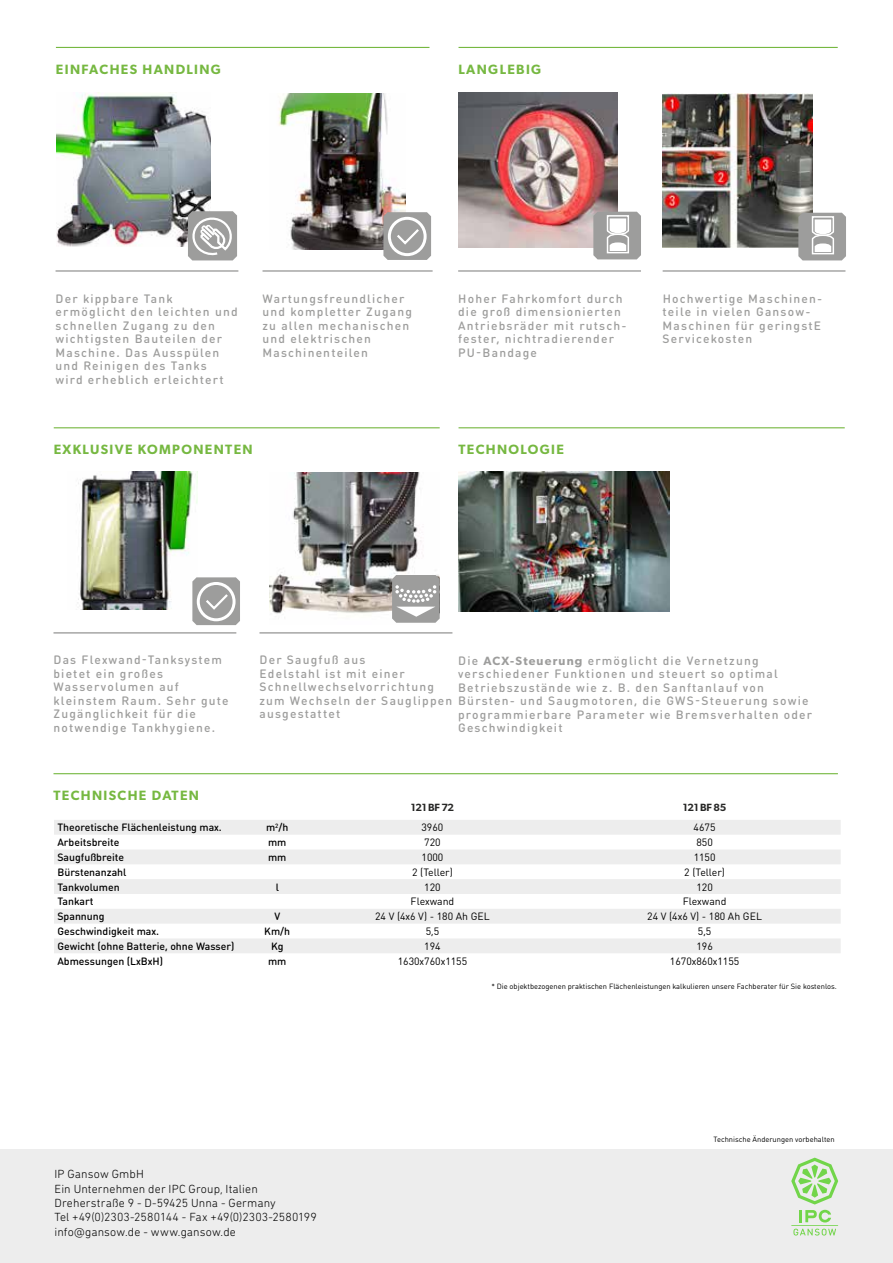
<style>
.page{position:relative;width:893px;height:1263px;background:#fff}
.page>*{position:absolute;margin:0;border:0;box-sizing:border-box;transform-origin:0 0}
.t1{font:600 13.5px "Gibson";letter-spacing:.1em;color:#76b841}
.t2{font:500 12px/13.5px "DIN Round Pro";letter-spacing:.1em;color:#9d9d9c}
.t3{font:300 12px/14.4px "DIN Next Rounded LT Pro";letter-spacing:.01em;color:#000}
.t4{font:500 10.5px "DIN Round Pro";color:#000}
.t5{font:10.5px "DIN Round Pro";color:#000}
.t6{font:600 10.5px "Gibson";letter-spacing:-.025em;color:#282827}
.t7{font:7.5px "DIN Round Pro";color:#000}
.s1{font-family:"Gibson";font-weight:600}
</style>
<div class="page">
<img style="left:278px;top:94px;width:127px;height:156px">
<div style="left:0;top:1149px;width:893px;height:114px;background:#ededed"></div>
<svg style="left:54px;top:820px;width:787px;height:133px;fill:#ededed"></svg>
<hr style="left:53px;top:773px;width:785px;height:1px;background:#76b841">
<hr style="left:458px;top:427px;width:387px;height:1px;background:#76b841">
<svg style="left:799px;top:1210px;width:32px;height:12px"></svg>
<svg style="left:791px;top:1158px;width:47px;height:46px"></svg>
<svg style="left:793px;top:1228px;width:43px;height:7px"></svg>
<hr style="left:791px;top:1225px;width:47px;height:1px;background:#72d54a">
<hr style="left:458px;top:270px;width:183px;height:2px;background:#9d9d9c">
<hr style="left:53px;top:632px;width:183px;height:1px;background:#9d9d9c">
<hr style="left:663px;top:270px;width:182px;height:2px;background:#9d9d9c">
<hr style="left:56px;top:47px;width:373px;height:1px;background:#76b841">
<hr style="left:458px;top:47px;width:380px;height:1px;background:#76b841">
<img style="left:56px;top:93px;width:154px;height:154px">
<hr style="left:56px;top:270px;width:182px;height:2px;background:#9d9d9c">
<svg style="left:188px;top:211px;width:49px;height:49px"></svg>
<svg style="left:383px;top:212px;width:48px;height:48px"></svg>
<hr style="left:263px;top:270px;width:170px;height:2px;background:#9d9d9c">
<img style="left:459px;top:471px;width:210px;height:140px">
<hr style="left:54px;top:427px;width:386px;height:1px;background:#76b841">
<img style="left:270px;top:473px;width:168px;height:141px">
<svg style="left:392px;top:575px;width:48px;height:48px;background:#afafae"></svg>
<img style="left:459px;top:93px;width:158px;height:154px">
<svg style="left:593px;top:212px;width:48px;height:47px"></svg>
<img style="left:663px;top:94px;width:149px;height:153px">
<svg style="left:798px;top:213px;width:48px;height:47px"></svg>
<img style="left:77px;top:471px;width:120px;height:138px">
<svg style="left:192px;top:577px;width:48px;height:48px"></svg>
<hr style="left:259px;top:632px;width:193px;height:1px;background:#9d9d9c">
<p class="t1" style="left:56px;top:61px;width:167px">EINFACHES HANDLING</p>
<p class="t1" style="left:458px;top:61px;width:84px">LANGLEBIG</p>
<p class="t2" style="left:56px;top:291px;width:184px">Der kippbare Tank ermöglicht den leichten und schnellen Zugang zu den wichtigsten Bauteilen der<br>Maschine. Das Ausspülen und Reinigen des Tanks<br>wird erheblich erleichtert</p>
<p class="t2" style="left:262px;top:291px;width:151px">Wartungsfreundlicher und kompletter Zugang zu allen mechanischen und elektrischen<br>Maschinenteilen</p>
<p class="t1" style="left:54px;top:441px;width:200px">EXKLUSIVE KOMPONENTEN</p>
<p class="t2" style="left:458px;top:291px;width:170px">Hoher Fahrkomfort durch die groß dimensionierten<br>Antriebsräder mit rutsch&shy;fester, nichtradierender<br>PU-Bandage</p>
<p class="t1" style="left:458px;top:441px;width:107px">TECHNOLOGIE</p>
<p class="t2" style="left:663px;top:291px;width:161px">Hochwertige Maschinen&shy;teile in vielen Gansow-<br>Maschinen für geringstE<br>Servicekosten</p>
<p class="t2" style="left:53px;top:653px;width:177px">Das Flexwand-Tanksystem bietet ein großes<br>Wasservolumen auf kleinstem Raum. Sehr gute<br>Zugänglichkeit für die notwendige Tankhygiene.</p>
<p class="t1" style="left:53px;top:787px;width:147px">TECHNISCHE DATEN</p>
<p class="t2" style="left:259px;top:653px;width:194px">Der Saugfuß aus<br>Edelstahl ist mit einer<br>Schnellwechselvorrichtung zum Wechseln der Sauglippen ausgestattet</p>
<p class="t2" style="left:458px;top:653px;width:356px">Die <span class="s1">ACX-Steuerung</span> ermöglicht die Vernetzung verschiedener Funktionen und steuert so optimal Betriebszustände wie z. B. den Sanftanlauf von Bürsten- und Saugmotoren, die GWS-Steuerung sowie programmierbare Parameter wie Bremsverhalten oder Geschwindigkeit</p>
<p class="t6" style="left:411px;top:801px;width:45px">121 BF 72</p>
<p class="t6" style="left:683px;top:801px;width:45px">121 BF 85</p>
<p class="t4" style="left:57px;top:820px;width:166px">Theoretische Flächenleistung max.</p>
<p class="t4" style="left:266px;top:820px;width:24px">m<sup>2</sup>/h</p>
<p class="t5" style="left:421px;top:820px;width:23px">3960</p>
<p class="t5" style="left:694px;top:820px;width:23px">4675</p>
<p class="t4" style="left:57px;top:835px;width:64px">Arbeitsbreite</p>
<p class="t4" style="left:268px;top:835px;width:20px">mm</p>
<p class="t5" style="left:424px;top:835px;width:18px">720</p>
<p class="t5" style="left:696px;top:835px;width:18px">850</p>
<p class="t4" style="left:57px;top:850px;width:68px">Saugfußbreite</p>
<p class="t4" style="left:268px;top:850px;width:20px">mm</p>
<p class="t5" style="left:421px;top:850px;width:23px">1000</p>
<p class="t5" style="left:694px;top:850px;width:23px">1150</p>
<p class="t4" style="left:57px;top:865px;width:70px">Bürstenanzahl</p>
<p class="t5" style="left:412px;top:865px;width:42px">2 (Teller)</p>
<p class="t5" style="left:684px;top:865px;width:42px">2 (Teller)</p>
<p class="t4" style="left:57px;top:880px;width:64px">Tankvolumen</p>
<p class="t4" style="left:276px;top:880px;width:5px">l</p>
<p class="t5" style="left:424px;top:880px;width:18px">120</p>
<p class="t5" style="left:696px;top:880px;width:18px">120</p>
<p class="t4" style="left:57px;top:894px;width:37px">Tankart</p>
<p class="t5" style="left:411px;top:895px;width:45px">Flexwand</p>
<p class="t5" style="left:683px;top:895px;width:45px">Flexwand</p>
<p class="t4" style="left:57px;top:909px;width:49px">Spannung</p>
<p class="t4" style="left:274px;top:909px;width:7px">V</p>
<p class="t5" style="left:375px;top:909px;width:116px">24 V (4x6 V) - 180 Ah GEL</p>
<p class="t5" style="left:647px;top:909px;width:116px">24 V (4x6 V) - 180 Ah GEL</p>
<p class="t4" style="left:57px;top:924px;width:103px">Geschwindigkeit max.</p>
<p class="t4" style="left:264px;top:924px;width:27px">Km/h</p>
<p class="t5" style="left:426px;top:924px;width:15px">5,5</p>
<p class="t5" style="left:698px;top:924px;width:15px">5,5</p>
<p class="t4" style="left:57px;top:939px;width:179px">Gewicht (ohne Batterie, ohne Wasser)</p>
<p class="t4" style="left:271px;top:939px;width:14px">Kg</p>
<p class="t5" style="left:424px;top:939px;width:18px">194</p>
<p class="t5" style="left:696px;top:939px;width:18px">196</p>
<p class="t4" style="left:57px;top:954px;width:107px">Abmessungen (LxBxH)</p>
<p class="t4" style="left:268px;top:954px;width:20px">mm</p>
<p class="t5" style="left:398px;top:954px;width:71px">1630x760x1155</p>
<p class="t5" style="left:670px;top:954px;width:71px">1670x860x1155</p>
<p class="t7" style="left:491px;top:981px;width:347px">* Die objektbezogenen praktischen Flächenleistungen kalkulieren unsere Fachberater für Sie kostenlos.</p>
<p class="t3" style="left:54px;top:1167px;width:264px">IP Gansow GmbH<br>Ein Unternehmen der IPC Group, Italien Dreherstraße 9 - D-59425 Unna - Germany<br>Tel +49(0)2303-2580144 - Fax +49(0)2303-2580199 info@gansow.de - www.gansow.de</p>
<p class="t7" style="left:714px;top:1134px;width:123px">Technische Änderungen vorbehalten</p>
</div>
